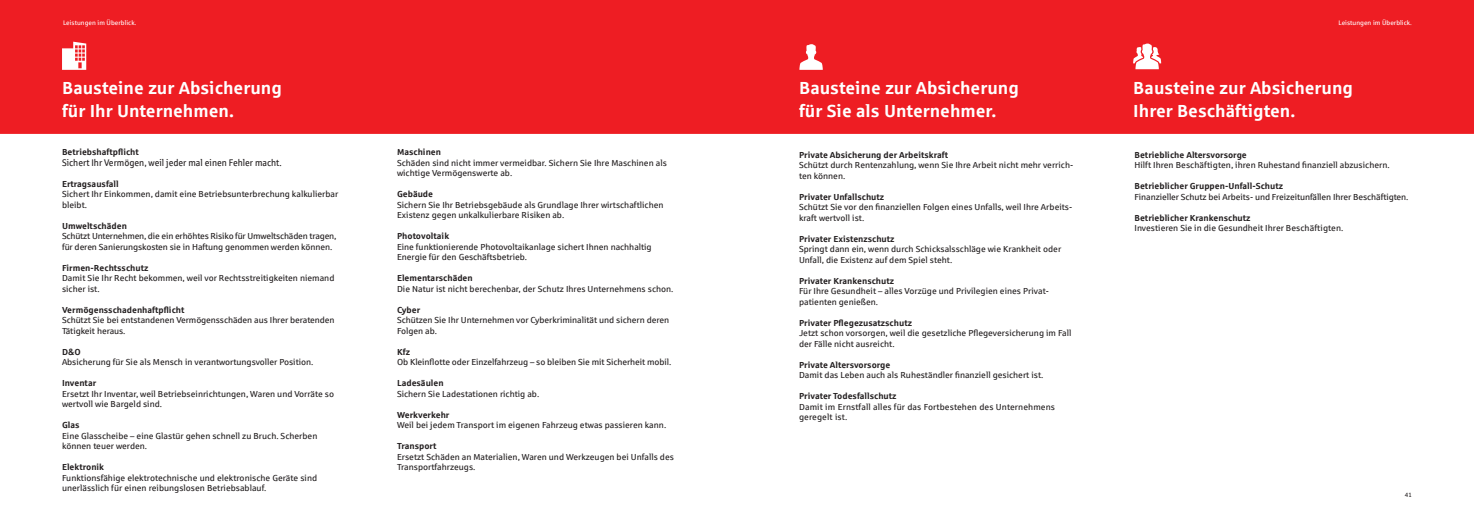
<style>
.page{position:relative;width:1474px;height:521px;background:#fff}
.page>*{position:absolute;margin:0;border:0;box-sizing:border-box;transform-origin:0 0}
.t1{font:700 17.5px "Sparkasse Rg";color:#fff}
.t2{font:9.62px "Sparkasse Rg";color:#231f20;scale:.91 1}
.Overline_Kopie{font:8.75px/10.5px "Sparkasse Rg";color:#231f20}
.Overline_Kopie-2{font:700 8.75px "Sparkasse Rg";color:#231f20}
.Overline_Kopie-3{font:8.75px/10.5px "Sparkasse Rg";letter-spacing:-.02em;color:#231f20}
.t3{font:6.56px "Sparkasse Rg";color:#fff}
.t4{font:6.12px "Sparkasse Rg";color:#231f20}
</style>
<div class="page">
<div style="left:0;top:0;width:1473px;height:134px;background:#ee1d23"></div>
<svg style="left:799px;top:44px;width:23px;height:26px"></svg>
<svg style="left:1133px;top:44px;width:28px;height:25px"></svg>
<svg style="left:62px;top:42px;width:24px;height:28px"></svg>
<p class="t3" style="left:63px;top:18px;width:75px">Leistungen im Überblick.</p>
<p class="t3" style="left:1338px;top:18px;width:75px">Leistungen im Überblick.</p>
<p class="t1" style="left:62px;top:77px;width:221px">Bausteine zur Absicherung</p>
<p class="t1" style="left:62px;top:100px;width:173px">für Ihr Unternehmen.</p>
<p class="Overline_Kopie-2" style="left:62px;top:147px;width:78px">Betriebshaftpflicht</p>
<p class="t2" style="left:62px;top:157px;width:243px">Sichert Ihr Vermögen, weil jeder mal einen Fehler macht.</p>
<p class="Overline_Kopie-2" style="left:62px;top:178px;width:58px">Ertragsausfall</p>
<p class="Overline_Kopie" style="left:62px;top:189px;width:278px">Sichert Ihr Einkommen, damit eine Betriebsunterbrechung kalkulierbar bleibt.</p>
<p class="Overline_Kopie-2" style="left:62px;top:220px;width:66px">Umweltschäden</p>
<p class="Overline_Kopie-3" style="left:62px;top:231px;width:276px">Schützt Unternehmen, die ein erhöhtes Risiko für Umweltschäden tragen, für deren Sanierungskosten sie in Haftung genommen werden können.</p>
<p class="Overline_Kopie-2" style="left:62px;top:262px;width:88px">Firmen-Rechtsschutz</p>
<p class="Overline_Kopie" style="left:62px;top:273px;width:274px">Damit Sie Ihr Recht bekommen, weil vor Rechtsstreitigkeiten niemand sicher ist.</p>
<p class="Overline_Kopie-2" style="left:62px;top:304px;width:124px">Vermögensschadenhaftpflicht</p>
<p class="Overline_Kopie" style="left:62px;top:315px;width:274px">Schützt Sie bei entstandenen Vermögensschäden aus Ihrer beratenden<br>Tätigkeit heraus.</p>
<p class="Overline_Kopie-2" style="left:62px;top:346px;width:20px">D&amp;O</p>
<p class="Overline_Kopie" style="left:62px;top:357px;width:253px">Absicherung für Sie als Mensch in verantwortungsvoller Position.</p>
<p class="Overline_Kopie-2" style="left:62px;top:378px;width:36px">Inventar</p>
<p class="Overline_Kopie" style="left:62px;top:388px;width:273px">Ersetzt Ihr Inventar, weil Betriebseinrichtungen, Waren und Vorräte so wertvoll wie Bargeld sind.</p>
<p class="Overline_Kopie-2" style="left:62px;top:420px;width:19px">Glas</p>
<p class="Overline_Kopie" style="left:62px;top:430px;width:257px">Eine Glasscheibe – eine Glastür gehen schnell zu Bruch. Scherben</p>
<p class="Overline_Kopie" style="left:62px;top:441px;width:87px">können teuer werden.</p>
<p class="Overline_Kopie-2" style="left:62px;top:462px;width:44px">Elektronik</p>
<p class="Overline_Kopie" style="left:62px;top:472px;width:257px">Funktionsfähige elektrotechnische und elektronische Geräte sind unerlässlich für einen reibungslosen Betriebsablauf.</p>
<p class="Overline_Kopie-2" style="left:397px;top:147px;width:46px">Maschinen</p>
<p class="Overline_Kopie" style="left:397px;top:157px;width:271px">Schäden sind nicht immer vermeidbar. Sichern Sie Ihre Maschinen als wichtige Vermögenswerte ab.</p>
<p class="Overline_Kopie-2" style="left:397px;top:189px;width:38px">Gebäude</p>
<p class="Overline_Kopie" style="left:397px;top:199px;width:268px">Sichern Sie Ihr Betriebsgebäude als Grundlage Ihrer wirtschaftlichen<br>Existenz gegen unkalkulierbare Risiken ab.</p>
<p class="Overline_Kopie-2" style="left:397px;top:231px;width:54px">Photovoltaik</p>
<p class="Overline_Kopie" style="left:397px;top:241px;width:256px">Eine funktionierende Photovoltaikanlage sichert Ihnen nachhaltig<br>Energie für den Geschäftsbetrieb.</p>
<p class="Overline_Kopie-2" style="left:397px;top:273px;width:77px">Elementarschäden</p>
<p class="Overline_Kopie" style="left:397px;top:283px;width:278px">Die Natur ist nicht berechenbar, der Schutz Ihres Unternehmens schon.</p>
<p class="Overline_Kopie-2" style="left:397px;top:304px;width:25px">Cyber</p>
<p class="Overline_Kopie" style="left:397px;top:315px;width:274px">Schützen Sie Ihr Unternehmen vor Cyberkriminalität und sichern deren<br>Folgen ab.</p>
<p class="Overline_Kopie-2" style="left:397px;top:346px;width:15px">Kfz</p>
<p class="Overline_Kopie" style="left:397px;top:357px;width:276px">Ob Kleinflotte oder Einzelfahrzeug – so bleiben Sie mit Sicherheit mobil.</p>
<p class="Overline_Kopie-2" style="left:397px;top:378px;width:48px">Ladesäulen</p>
<p class="Overline_Kopie" style="left:397px;top:388px;width:144px">Sichern Sie Ladestationen richtig ab.</p>
<p class="Overline_Kopie-2" style="left:397px;top:409px;width:54px">Werkverkehr</p>
<p class="Overline_Kopie" style="left:397px;top:420px;width:271px">Weil bei jedem Transport im eigenen Fahrzeug etwas passieren kann.</p>
<p class="Overline_Kopie-2" style="left:397px;top:441px;width:41px">Transport</p>
<p class="Overline_Kopie" style="left:397px;top:451px;width:278px">Ersetzt Schäden an Materialien, Waren und Werkzeugen bei Unfalls des<br>Transportfahrzeugs.</p>
<p class="t1" style="left:799px;top:77px;width:221px">Bausteine zur Absicherung</p>
<p class="t1" style="left:799px;top:100px;width:199px">für Sie als Unternehmer.</p>
<p class="Overline_Kopie-2" style="left:799px;top:149px;width:151px">Private Absicherung der Arbeitskraft</p>
<p class="Overline_Kopie" style="left:799px;top:159px;width:276px">Schützt durch Rentenzahlung, wenn Sie Ihre Arbeit nicht mehr verrich&shy;ten können.</p>
<p class="Overline_Kopie-2" style="left:799px;top:191px;width:87px">Privater Unfallschutz</p>
<p class="Overline_Kopie" style="left:799px;top:201px;width:275px">Schützt Sie vor den finanziellen Folgen eines Unfalls, weil Ihre Arbeits&shy;kraft wertvoll ist.</p>
<p class="Overline_Kopie-2" style="left:799px;top:233px;width:97px">Privater Existenzschutz</p>
<p class="Overline_Kopie" style="left:799px;top:243px;width:264px">Springt dann ein, wenn durch Schicksalsschläge wie Krankheit oder<br>Unfall, die Existenz auf dem Spiel steht.</p>
<p class="Overline_Kopie-2" style="left:799px;top:275px;width:97px">Privater Krankenschutz</p>
<p class="Overline_Kopie" style="left:799px;top:285px;width:251px">Für Ihre Gesundheit – alles Vorzüge und Privilegien eines Privat-</p>
<p class="Overline_Kopie" style="left:799px;top:296px;width:81px">patienten genießen.</p>
<p class="Overline_Kopie-2" style="left:799px;top:317px;width:114px">Privater Pflegezusatzschutz</p>
<p class="Overline_Kopie" style="left:799px;top:327px;width:274px">Jetzt schon vorsorgen, weil die gesetzliche Pflegeversicherung im Fall der Fälle nicht ausreicht.</p>
<p class="Overline_Kopie-2" style="left:799px;top:359px;width:93px">Private Altersvorsorge</p>
<p class="Overline_Kopie" style="left:799px;top:369px;width:246px">Damit das Leben auch als Ruheständler finanziell gesichert ist.</p>
<p class="Overline_Kopie-2" style="left:799px;top:390px;width:99px">Privater Todesfallschutz</p>
<p class="Overline_Kopie" style="left:799px;top:401px;width:257px">Damit im Ernstfall alles für das Fortbestehen des Unternehmens</p>
<p class="Overline_Kopie" style="left:799px;top:411px;width:50px">geregelt ist.</p>
<p class="t1" style="left:1133px;top:77px;width:221px">Bausteine zur Absicherung</p>
<p class="t1" style="left:1133px;top:100px;width:163px">Ihrer Beschäftigten.</p>
<p class="Overline_Kopie-2" style="left:1134px;top:149px;width:114px">Betriebliche Altersvorsorge</p>
<p class="Overline_Kopie" style="left:1134px;top:159px;width:257px">Hilft Ihren Beschäftigten, ihren Ruhestand finanziell abzusichern.</p>
<p class="Overline_Kopie-2" style="left:1134px;top:180px;width:150px">Betrieblicher Gruppen-Unfall-Schutz</p>
<p class="Overline_Kopie" style="left:1134px;top:191px;width:275px">Finanzieller Schutz bei Arbeits- und Freizeitunfällen Ihrer Beschäftigten.</p>
<p class="Overline_Kopie-2" style="left:1134px;top:212px;width:117px">Betrieblicher Krankenschutz</p>
<p class="Overline_Kopie" style="left:1134px;top:222px;width:210px">Investieren Sie in die Gesundheit Ihrer Beschäftigten.</p>
<p class="t4" style="left:1404px;top:491px;width:8px">41</p>
</div>
